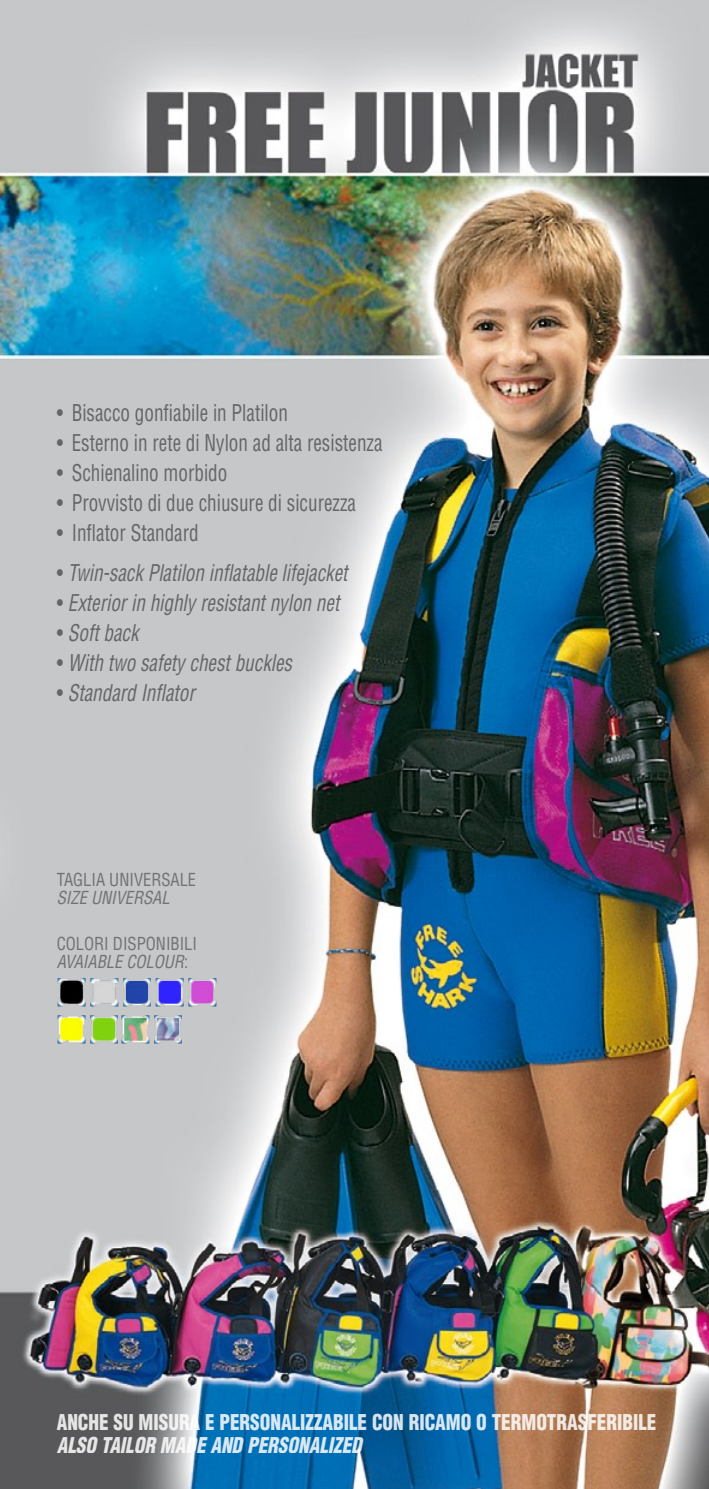
<style>
.page{position:relative;width:709px;height:1489px;background:#fff}
.page>*{position:absolute;margin:0;border:0;box-sizing:border-box;transform-origin:0 0}
.t1{font:condensed 22.5px "Helvetica";color:#646567;scale:.85 1}
.t2{font:italic condensed 22.5px "Helvetica";color:#646567;scale:.85 1}
.t3{font:900 condensed 21.25px "Helvetica";color:#fff;scale:.9 1}
.t4{font:italic 900 condensed 21.25px "Helvetica";color:#fff;scale:.9 1}
.t5{font:condensed 17.5px "Helvetica";color:#707173;scale:.94 1}
.t6{font:italic condensed 17.5px "Helvetica";color:#707173;scale:.94 1}
.s1{font-style:normal}
</style>
<div class="page">
<img style="left:0;top:0;width:709px;height:1488px">
<img style="left:49px;top:976px;width:169px;height:37px">
<img style="left:57px;top:1012px;width:131px;height:37px">
<p class="t1" style="left:57px;top:398px;width:273px">• Bisacco gonfiabile in Platilon</p>
<p class="t1" style="left:57px;top:428px;width:385px">• Esterno in rete di Nylon ad alta resistenza</p>
<p class="t1" style="left:57px;top:458px;width:202px">• Schienalino morbido</p>
<p class="t1" style="left:57px;top:488px;width:353px">• Provvisto di due chiusure di sicurezza</p>
<p class="t1" style="left:57px;top:518px;width:168px">• Inflator Standard</p>
<p class="t2" style="left:57px;top:558px;width:343px"><span class="s1">•</span> Twin-sack Platilon inflatable lifejacket</p>
<p class="t2" style="left:57px;top:588px;width:334px"><span class="s1">•</span> Exterior in highly resistant nylon net</p>
<p class="t2" style="left:57px;top:618px;width:98px"><span class="s1">•</span> Soft back</p>
<p class="t2" style="left:57px;top:648px;width:279px"><span class="s1">•</span> With two safety chest buckles</p>
<p class="t2" style="left:57px;top:678px;width:164px"><span class="s1">•</span> Standard Inflator</p>
<p class="t5" style="left:57px;top:869px;width:148px">TagliA UNIVERSALE</p>
<p class="t6" style="left:57px;top:886px;width:122px">Size Uni versal</p>
<p class="t5" style="left:57px;top:932px;width:95px">COLORI disponi</p>
<p class="t5" style="left:170px;top:932px;width:16px">bili</p>
<p class="t6" style="left:57px;top:950px;width:28px">Avaiab</p>
<p class="t6" style="left:106px;top:950px;width:89px">le colour<span class="s1">:</span></p>
<p class="t3" style="left:57px;top:1408px;width:668px">ANCHE SU MISURA E PERSONALIZZABILE CON RICAMO O TERMOTRASFERIBILE</p>
<p class="t4" style="left:57px;top:1431px;width:340px">ALSO TAILOR MADE AND PERSONALIZED</p>
</div>
